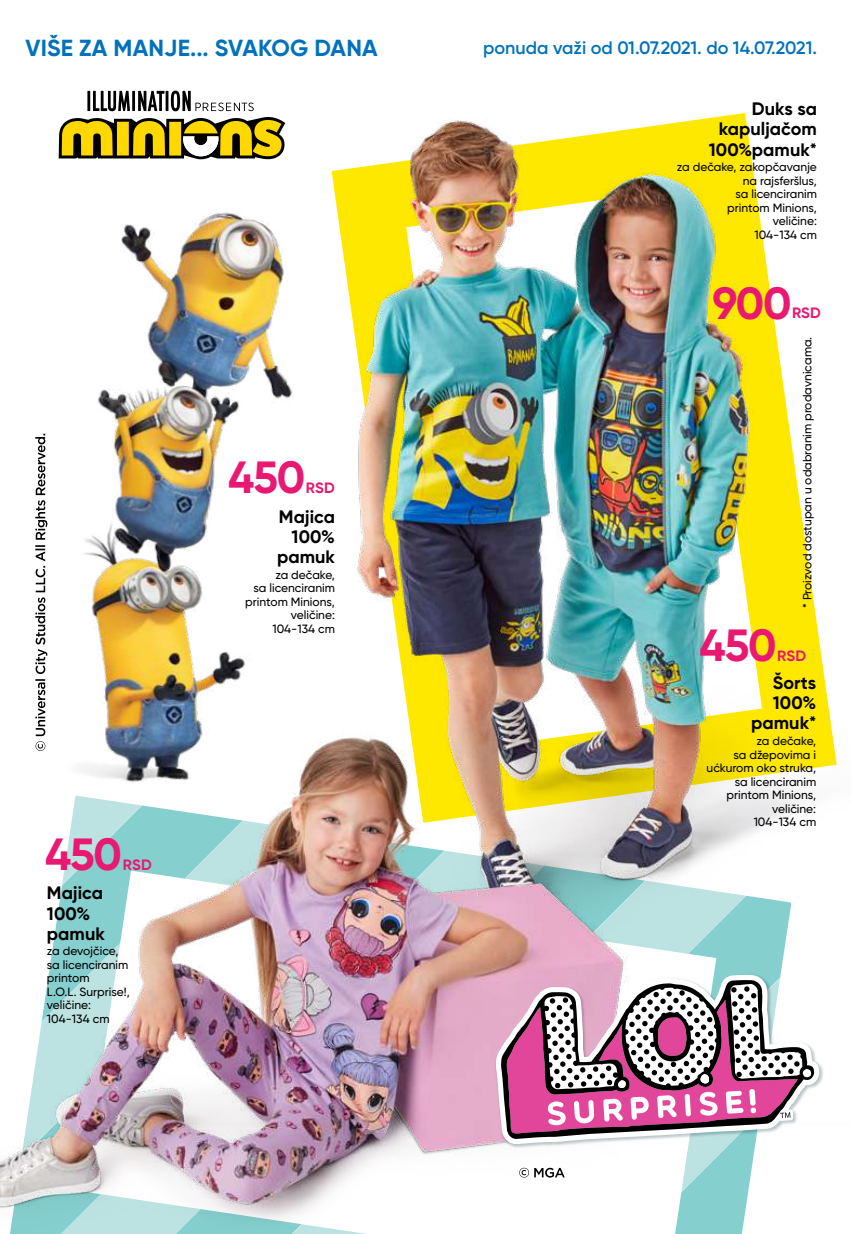
<style>
.page{position:relative;width:851px;height:1234px;background:#fff}
.page>*{position:absolute;margin:0;border:0;box-sizing:border-box;transform-origin:0 0}
.t1{font:700 45px "Gilroy";letter-spacing:-.025em;color:#e91871}
.t2{font:700 23.25px "Gilroy";letter-spacing:.01em;color:#0072bc}
.t3{font:700 18px/20.1px "Gilroy";color:#000;text-align:right}
.t4{font:600 18px "Gilroy";letter-spacing:-.005em;color:#0072bc}
.t5{font:700 15px "Gilroy";letter-spacing:.01em;color:#e91871}
.t6{font:500 12px/13.5px "Gilroy";color:#000;text-align:right}
</style>
<div class="page">
<img style="left:198px;top:113px;width:639px;height:782px">
<img style="left:0;top:672px;width:663px;height:561px">
<img style="left:41px;top:178px;width:266px;height:626px">
<svg style="left:87px;top:90px;width:167px;height:21px"></svg>
<svg style="left:59px;top:117px;width:226px;height:42px;background:#a59123"></svg>
<svg style="left:35px;top:433px;width:12px;height:317px"></svg>
<img style="left:493px;top:972px;width:330px;height:176px">
<svg style="left:495px;top:974px;width:324px;height:169px"></svg>
<svg style="left:500px;top:979px;width:314px;height:159px"></svg>
<svg style="left:506px;top:895px;width:305px;height:338px"></svg>
<h2 class="t2" style="left:26px;top:34px;width:353px">VIŠE ZA MANJE... SVAKOG DANA</h2>
<h3 class="t4" style="left:483px;top:37px;width:335px">ponuda važi od 01.07.2021. do 14.07.2021.</h3>
<h3 class="t3" style="left:708px;top:99px;width:110px">Duks sa kapuljačom<br>100%pamuk*</h3>
<p class="t6" style="left:676px;top:160px;width:141px">za dečake, zakopčavanje na rajsferšlus,<br>sa licenciranim<br>printom Minions,<br>veličine:<br>104-134 cm</p>
<h1 class="t1" style="left:228px;top:449px;width:78px">450</h1>
<p class="t5" style="left:306px;top:478px;width:30px">RSD</p>
<h3 class="t3" style="left:277px;top:506px;width:59px">Majica<br>100% pamuk</h3>
<p class="t6" style="left:245px;top:567px;width:91px">za dečake,<br>sa licenciranim printom Minions, veličine:<br>104-134 cm</p>
<h1 class="t1" style="left:45px;top:826px;width:78px">450</h1>
<p class="t5" style="left:123px;top:855px;width:30px">RSD</p>
<h3 class="t3" style="left:47px;top:882px;width:59px;text-align:left">Majica<br>100% pamuk</h3>
<p class="t6" style="left:47px;top:944px;width:84px;text-align:left">za devojčice, sa licenciranim printom<br>L.O.L. Surprise!, veličine:<br>104-134 cm</p>
<h1 class="t1" style="left:712px;top:274px;width:80px">900</h1>
<p class="t5" style="left:791px;top:304px;width:30px">RSD</p>
<p class="t6" style="left:800px;top:608px;width:273px;rotate:-90deg">* Proizvod dostupan u odabranim prodavnicama.</p>
<h1 class="t1" style="left:699px;top:617px;width:78px">450</h1>
<p class="t5" style="left:777px;top:646px;width:30px">RSD</p>
<h3 class="t3" style="left:751px;top:672px;width:66px">Šorts<br>100% pamuk*</h3>
<p class="t6" style="left:706px;top:733px;width:111px">za dečake,<br>sa džepovima i ućkurom oko struka, sa licenciranim printom Minions, veličine:<br>104-134 cm</p>
</div>
